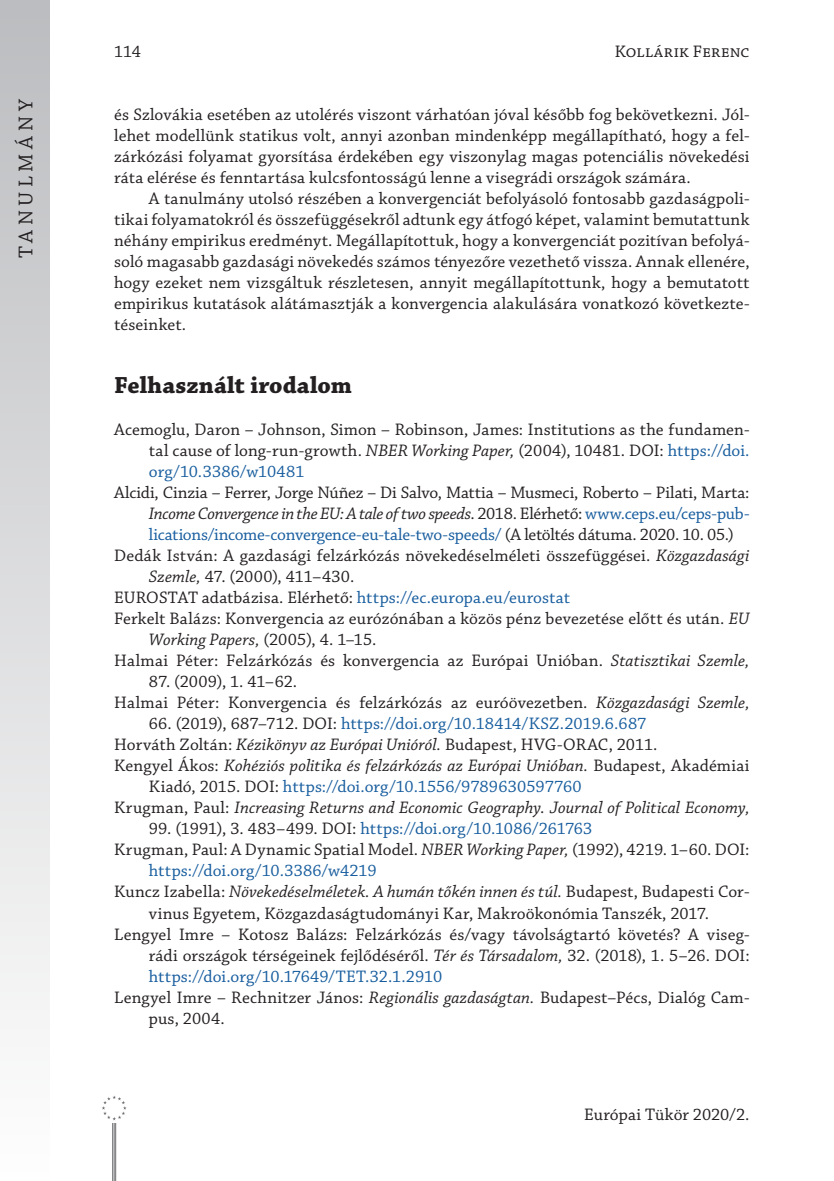
<style>
.page{position:relative;width:834px;height:1181px;background:#fff}
.page>*{position:absolute;margin:0;border:0;box-sizing:border-box;transform-origin:0 0}
.t1{font:700 24.5px "Chaparral Pro";letter-spacing:.005em;color:#231f20}
.t2{font:21px "Chaparral Pro";letter-spacing:.21em;color:#231f20}
.t3{font:17.5px/21px "Chaparral Pro";letter-spacing:.005em;color:#231f20;text-align:justify}
.t4{font:17.5px "Chaparral Pro";color:#175d9e}
.t5{font:italic 17.5px "Chaparral Pro";color:#231f20}
.t6{font:italic 17.5px "Chaparral Pro";letter-spacing:-.02em;color:#231f20}
.t7{font:17.5px "Chaparral Pro";letter-spacing:-.02em;color:#175d9e}
.s1{font-style:italic}
.s2{color:#175d9e}
.s3{font-style:normal}
.s4{font-style:normal;color:#175d9e}
.s5{color:#231f20}
</style>
<div class="page">
<div style="left:0;top:0;width:50px;height:1181px;background:linear-gradient(to bottom,#bbbcbf,#fefefe)"></div>
<hr style="left:112px;top:1107px;width:1px;height:74px;background:#6c6d70">
<hr style="left:114px;top:1107px;width:1px;height:74px;background:#6c6d70">
<hr style="left:115px;top:1107px;width:1px;height:74px;background:#6c6d70">
<div style="left:99px;top:1093px;width:30px;height:29px;background:#fff"></div>
<svg style="left:102px;top:1095px;width:24px;height:25px"></svg>
<p class="t3" style="left:114px;top:42px;width:28px">114</p>
<p class="t3" style="left:614px;top:42px;width:136px">Kollárik Ferenc</p>
<p class="t2" style="left:14px;top:258px;width:161px;rotate:-90deg">TANULMÁNY</p>
<p class="t3" style="left:114px;top:105px;width:636px">és Szlovákia esetében az utolérés viszont várhatóan jóval később fog bekövetkezni. Jól&shy;lehet modellünk statikus volt, annyi azonban mindenképp megállapítható, hogy a fel&shy;zárkózási folyamat gyorsítása érdekében egy viszonylag magas potenciális növekedési ráta elérése és fenntartása kulcsfontosságú lenne a visegrádi országok számára.</p>
<p class="t3" style="left:114px;top:189px;width:636px;text-indent:35px">A tanulmány utolsó részében a konvergenciát befolyásoló fontosabb gazdaságpoli&shy;tikai folyamatokról és összefüggésekről adtunk egy átfogó képet, valamint bemutattunk néhány empirikus eredményt. Megállapítottuk, hogy a konvergenciát pozitívan befolyá&shy;soló magasabb gazdasági növekedés számos tényezőre vezethető vissza. Annak ellenére, hogy ezeket nem vizsgáltuk részletesen, annyit megállapítottunk, hogy a bemutatott empirikus kutatások alátámasztják a konvergencia alakulására vonatkozó következte&shy;téseinket.</p>
<h1 class="t1" style="left:114px;top:371px;width:239px">Felhasznált irodalom</h1>
<p class="t3" style="left:149px;top:420px;width:602px;text-indent:-35px">Acemoglu, Daron – Johnson, Simon – Robinson, James: Institutions as the fundamen&shy;tal cause of long-run-growth. <span class="s1">NBER Working Paper,</span> (2004), 10481. DOI: <span class="s2">https://doi. org/10.3386/w10481</span></p>
<p class="t3" style="left:114px;top:483px;width:636px">Alcidi, Cinzia – Ferrer, Jorge Núñez – Di Salvo, Mattia – Musmeci, Roberto – Pilati, Marta:</p>
<p class="t6" style="left:149px;top:504px;width:602px">Income Convergence in the EU: A tale of two speeds<span class="s3">. 2018. Elérhető:</span> <span class="s4">www.ceps.eu/ceps-pub-</span></p>
<p class="t7" style="left:149px;top:525px;width:586px">lications/income-convergence-eu-tale-two-speeds/ <span class="s5">(A letöltés dátuma. 2020. 10. 05.)</span></p>
<p class="t3" style="left:114px;top:546px;width:636px">Dedák István: A gazdasági felzárkózás növekedéselméleti összefüggései. <span class="s1">Közgazdasági</span></p>
<p class="t3" style="left:149px;top:567px;width:207px"><span class="s1">Szemle,</span> 47. (2000), 411–430.</p>
<p class="t4" style="left:114px;top:588px;width:457px"><span class="s5">EUROSTAT adatbázisa. Elérhető:</span> https://ec.europa.eu/eurostat</p>
<p class="t3" style="left:114px;top:609px;width:636px">Ferkelt Balázs: Konvergencia az eurózónában a közös pénz bevezetése előtt és után. <span class="s1">EU</span></p>
<p class="t5" style="left:149px;top:630px;width:229px">Working Papers, <span class="s3">(2005), 4. 1–15.</span></p>
<p class="t3" style="left:114px;top:651px;width:636px">Halmai Péter: Felzárkózás és konvergencia az Európai Unióban. <span class="s1">Statisztikai Szemle,</span></p>
<p class="t3" style="left:114px;top:672px;width:636px;text-indent:35px">87. (2009), 1. 41–62.<br>Halmai Péter: Konvergencia és felzárkózás az euróövezetben. <span class="s1">Közgazdasági Szemle,</span></p>
<p class="t4" style="left:149px;top:714px;width:499px"><span class="s5">66. (2019), 687–712. DOI:</span> https://doi.org/10.18414/KSZ.2019.6.687</p>
<p class="t3" style="left:114px;top:735px;width:544px">Horváth Zoltán: <span class="s1">Kézikönyv az Európai Unióról.</span> Budapest, HVG-ORAC, 2011.</p>
<p class="t5" style="left:114px;top:756px;width:636px"><span class="s3">Kengyel Ákos:</span> Kohéziós politika és felzárkózás az Európai Unióban. <span class="s3">Budapest, Akadémiai</span></p>
<p class="t4" style="left:149px;top:777px;width:434px"><span class="s5">Kiadó, 2015. DOI:</span> https://doi.org/10.1556/9789630597760</p>
<p class="t5" style="left:114px;top:798px;width:636px"><span class="s3">Krugman, Paul:</span> Increasing Returns and Economic Geography<span class="s3">.</span> Journal of Political Economy,</p>
<p class="t4" style="left:149px;top:819px;width:445px"><span class="s5">99. (1991), 3. 483–499. DOI:</span> https://doi.org/10.1086/261763</p>
<p class="t3" style="left:114px;top:840px;width:636px">Krugman, Paul: A Dynamic Spatial Model. <span class="s1">NBER Working Paper,</span> (1992), 4219. 1–60. DOI:</p>
<p class="t4" style="left:149px;top:861px;width:229px">https://doi.org/10.3386/w4219</p>
<p class="t5" style="left:114px;top:882px;width:636px"><span class="s3">Kuncz Izabella:</span> Növekedéselméletek. A humán tőkén innen és túl. <span class="s3">Budapest, Budapesti Cor-</span></p>
<p class="t3" style="left:149px;top:903px;width:561px">vinus Egyetem, Közgazdaságtudományi Kar, Makroökonómia Tanszék, 2017.</p>
<p class="t3" style="left:114px;top:924px;width:636px">Lengyel Imre – Kotosz Balázs: Felzárkózás és/vagy távolságtartó követés? A viseg-</p>
<p class="t3" style="left:149px;top:945px;width:602px">rádi országok térségeinek fejlődéséről. <span class="s1">Tér és Társadalom,</span> 32. (2018), 1. 5–26. DOI:</p>
<p class="t4" style="left:149px;top:966px;width:295px">https://doi.org/10.17649/TET.32.1.2910</p>
<p class="t3" style="left:114px;top:987px;width:636px">Lengyel Imre – Rechnitzer János: <span class="s1">Regionális gazdaságtan.</span> Budapest–Pécs, Dialóg Cam-</p>
<p class="t3" style="left:149px;top:1008px;width:77px">pus, 2004.</p>
<p class="t3" style="left:584px;top:1105px;width:167px">Európai Tükör 2020/2.</p>
</div>
